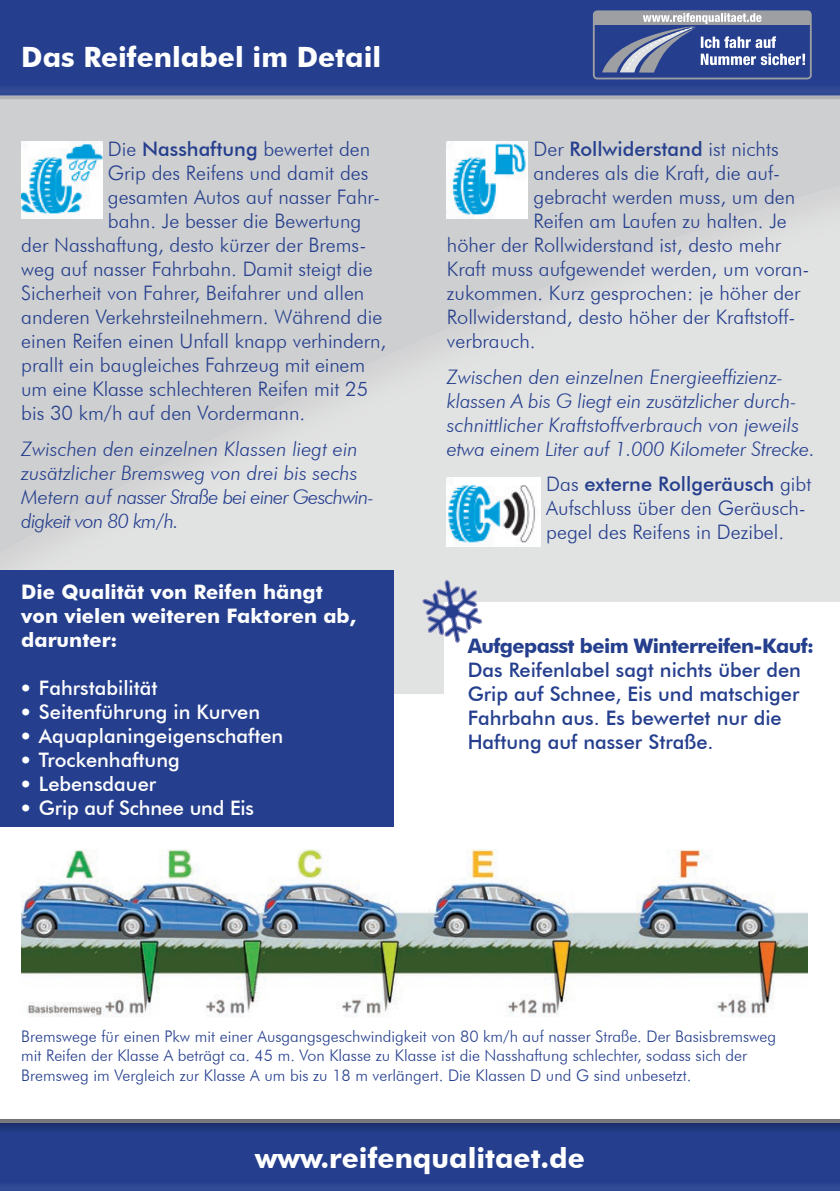
<style>
.page{position:relative;width:840px;height:1191px;background:#fff}
.page>*{position:absolute;margin:0;border:0;box-sizing:border-box;transform-origin:0 0}
.t1{font:700 28px "Futura BT";color:#fff}
.t2{font:300 20px/24px "Futura BT";color:#253f8e}
.t3{font:italic 300 20px/24px "Futura BT";color:#253f8e}
.t4{font:500 20px/24px "Futura BT";color:#253f8e}
.t5{font:500 20px "Futura BT";color:#fff}
.t6{font:700 20px/24px "Futura BT";color:#fff}
.t7{font:700 20px "Futura BT";letter-spacing:-.03em;color:#253f8e}
.t8{font:300 16px/19.2px "Futura BT";color:#253f8e}
.s1{font-weight:500}
.s2{font-family:"Frutiger";font-weight:300}
.s3{font-weight:300}
</style>
<div class="page">
<div style="left:0;top:91px;width:839px;height:602px;background:#cecfd0"></div>
<div style="left:0;top:144px;width:839px;height:549px;background:#d9dada"></div>
<div style="left:0;top:0;width:839px;height:102px;background:#231f20;opacity:.75"></div>
<div style="left:0;top:1117px;width:839px;height:74px;background:#231f20;opacity:.75"></div>
<div style="left:593px;top:11px;width:217px;height:68px;background:#253f8e;border-radius:3px"></div>
<div style="left:592px;top:10px;width:219px;height:69px;border:2px solid #9d9fa2;border-radius:3px"></div>
<div style="left:594px;top:12px;width:216px;height:12px;background:#9d9fa2;border-radius:3px"></div>
<div style="left:593px;top:19px;width:217px;height:6px;background:#9d9fa2"></div>
<svg style="left:602px;top:13px;width:202px;height:60px"></svg>
<div style="left:0;top:570px;width:393px;height:257px;background:#253f8e"></div>
<img style="left:21px;top:849px;width:786px;height:168px">
<div style="left:444px;top:602px;width:395px;height:182px;background:#fff"></div>
<svg style="left:422px;top:580px;width:60px;height:63px"></svg>
<img style="left:21px;top:141px;width:81px;height:78px">
<img style="left:446px;top:141px;width:81px;height:78px">
<img style="left:446px;top:478px;width:94px;height:69px">
<h1 class="t1" style="left:21px;top:40px;width:361px">Das Reifenlabel im Detail</h1>
<p class="t2" style="left:108px;top:137px;width:264px">Die <span class="s1">Nasshaftung</span> bewertet den</p>
<p class="t2" style="left:108px;top:161px;width:262px">Grip des Reifens und damit des</p>
<p class="t2" style="left:108px;top:185px;width:273px">gesamten Autos auf nasser Fahr-</p>
<p class="t2" style="left:108px;top:209px;width:255px">bahn. Je besser die Bewertung</p>
<p class="t2" style="left:21px;top:233px;width:346px">der Nasshaftung, desto kürzer der Brems-</p>
<p class="t2" style="left:21px;top:257px;width:353px">weg auf nasser Fahrbahn. Damit steigt die</p>
<p class="t2" style="left:21px;top:281px;width:344px">Sicherheit von Fahrer, Beifahrer und allen</p>
<p class="t2" style="left:21px;top:305px;width:362px">anderen Verkehrsteilnehmern. Während die</p>
<p class="t2" style="left:21px;top:329px;width:366px">einen Reifen einen Unfall knapp verhindern,</p>
<p class="t2" style="left:21px;top:353px;width:345px">prallt ein baugleiches Fahrzeug mit einem</p>
<p class="t2" style="left:21px;top:377px;width:348px">um eine Klasse schlechteren Reifen mit 25</p>
<p class="t2" style="left:21px;top:401px;width:285px">bis 30 km/h auf den Vordermann.</p>
<p class="t3" style="left:21px;top:436px;width:354px">Zwischen den einzelnen Klassen liegt ein zusätzlicher Bremsweg von drei bis sechs Metern auf nasser Straße bei einer Geschwin&shy;digkeit von 80 km/h.</p>
<p class="t6" style="left:21px;top:579px;width:336px">Die Qualität von Reifen hängt von vielen weiteren Faktoren ab, darunter:</p>
<p class="t5" style="left:21px;top:675px;width:138px"><span class="s2">•</span> Fahrstabilität</p>
<p class="t5" style="left:21px;top:699px;width:241px"><span class="s2">•</span> Seitenführung in Kurven</p>
<p class="t5" style="left:21px;top:723px;width:264px"><span class="s2">•</span> Aquaplaningeigenschaften</p>
<p class="t5" style="left:21px;top:747px;width:160px"><span class="s2">•</span> Trockenhaftung</p>
<p class="t5" style="left:21px;top:771px;width:137px"><span class="s2">•</span> Lebensdauer</p>
<p class="t5" style="left:21px;top:795px;width:234px"><span class="s2">•</span> Grip auf Schnee und Eis</p>
<p class="t4" style="left:533px;top:137px;width:246px"><span class="s3">Der</span> Rollwiderstand <span class="s3">ist nichts</span></p>
<p class="t2" style="left:533px;top:161px;width:248px">anderes als die Kraft, die auf-</p>
<p class="t2" style="left:533px;top:185px;width:263px">gebracht werden muss, um den</p>
<p class="t2" style="left:533px;top:209px;width:254px">Reifen am Laufen zu halten. Je</p>
<p class="t2" style="left:446px;top:233px;width:335px">höher der Rollwiderstand ist, desto mehr</p>
<p class="t2" style="left:446px;top:257px;width:364px">Kraft muss aufgewendet werden, um voran-</p>
<p class="t2" style="left:446px;top:281px;width:355px">zukommen. Kurz gesprochen: je höher der</p>
<p class="t2" style="left:446px;top:305px;width:350px">Rollwiderstand, desto höher der Kraftstoff-</p>
<p class="t2" style="left:446px;top:329px;width:90px">verbrauch.</p>
<p class="t3" style="left:446px;top:364px;width:369px">Zwischen den einzelnen Energieeffizienz&shy;klassen A bis G liegt ein zusätzlicher durch&shy;schnittlicher Kraftstoffverbrauch von jeweils etwa einem Liter auf 1.000 Kilometer Strecke.</p>
<p class="t2" style="left:546px;top:472px;width:266px">Das <span class="s1">externe Rollgeräusch</span> gibt<br>Aufschluss über den Geräusch&shy;pegel des Reifens in Dezibel.</p>
<p class="t7" style="left:467px;top:633px;width:347px">Aufgepasst beim Winterreifen-Kauf:</p>
<p class="t4" style="left:467px;top:657px;width:334px">Das Reifenlabel sagt nichts über den Grip auf Schnee, Eis und matschiger Fahrbahn aus. Es bewertet nur die Haftung auf nasser Straße.</p>
<p class="t8" style="left:21px;top:1026px;width:756px">Bremswege für einen Pkw mit einer Ausgangsgeschwindigkeit von 80 km/h auf nasser Straße. Der Basisbremsweg mit Reifen der Klasse A beträgt ca. 45 m. Von Klasse zu Klasse ist die Nasshaftung schlechter, sodass sich der<br>Bremsweg im Vergleich zur Klasse A um bis zu 18 m verlängert. Die Klassen D und G sind unbesetzt.</p>
<h1 class="t1" style="left:255px;top:1140px;width:331px">www.reifenqualitaet.de</h1>
</div>
